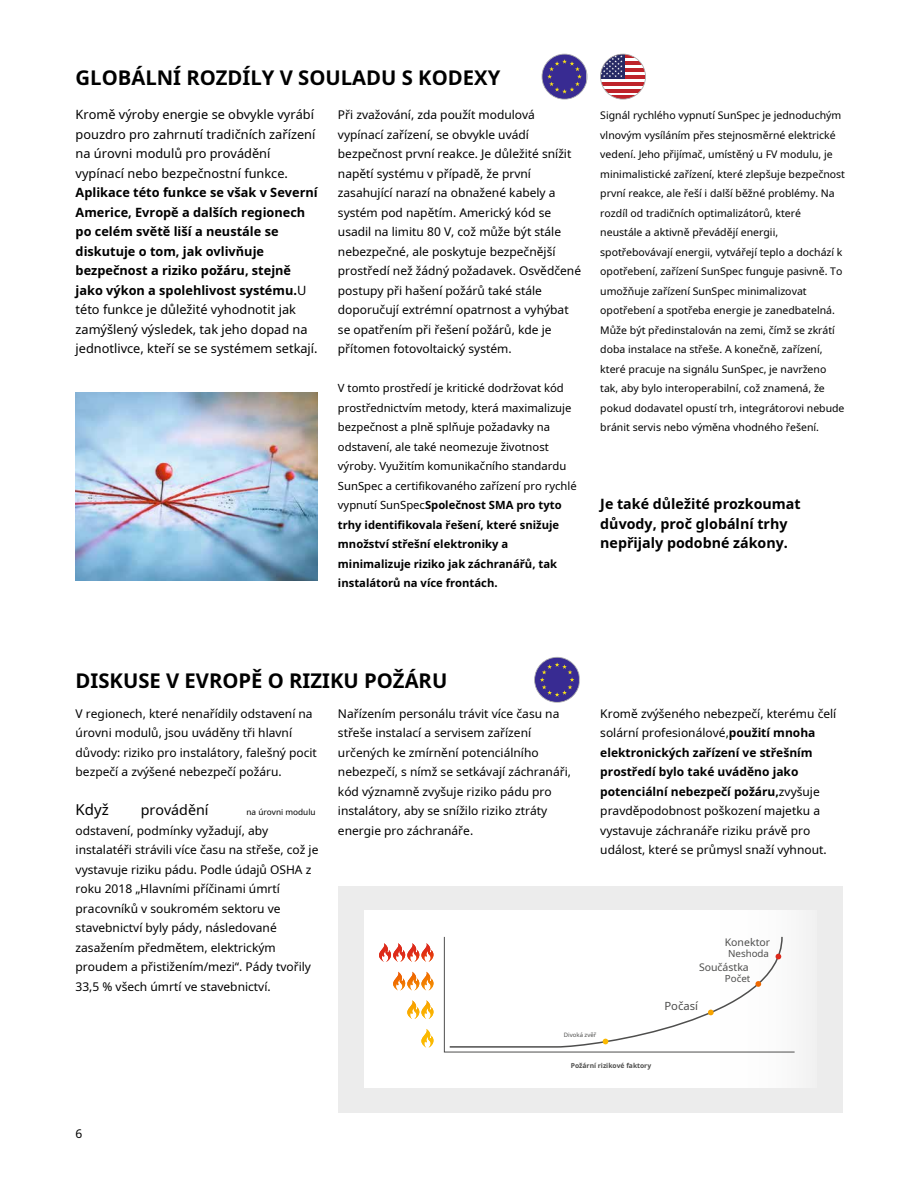
<style>
.page{position:relative;width:918px;height:1188px;background:#fff}
.page>*{position:absolute;margin:0;border:0;box-sizing:border-box;transform-origin:0 0}
.t1{font:700 20.25px "Noto Sans";color:#000}
.t2{font:15px "Noto Sans";color:#000}
.t3{font:700 14.25px/19.5px "Noto Sans";color:#000}
.t4{font:14.25px "Noto Sans";color:#000}
.t5{font:700 12.75px/19.5px "Noto Sans";color:#000}
.t6{font:12.75px/19.5px "Noto Sans";color:#000}
.t7{font:12px/19.5px "Noto Sans";color:#000}
.t8{font:11.25px/19.5px "Noto Sans";color:#000}
.t9{font:11.25px "Noto Sans";color:#4e4e4d}
.t10{font:10.5px/19.5px "Noto Sans";color:#000}
.t11{font:10.5px "Noto Sans";color:#4e4e4d}
.t12{font:9.75px "Noto Sans";color:#4e4e4d}
.t13{font:8.25px "Noto Sans";color:#000}
.t14{font:700 6.75px "Noto Sans";color:#4e4e4d}
.t15{font:6px "Noto Sans";color:#4e4e4d}
.s1{font-weight:400}
.s2{font-weight:700}
</style>
<div class="page">
<svg style="left:600px;top:54px;width:46px;height:46px"></svg>
<svg style="left:542px;top:54px;width:45px;height:46px"></svg>
<svg style="left:534px;top:657px;width:46px;height:46px"></svg>
<div style="left:338px;top:886px;width:504px;height:226px;background:#ececec"></div>
<div style="left:364px;top:910px;width:453px;height:178px;background:#fff"></div>
<img style="left:76px;top:393px;width:242px;height:188px">
<svg style="left:421px;top:1029px;width:13px;height:19px"></svg>
<svg style="left:407px;top:1000px;width:27px;height:19px"></svg>
<svg style="left:393px;top:972px;width:41px;height:18px"></svg>
<svg style="left:379px;top:943px;width:55px;height:19px"></svg>
<svg style="left:444px;top:936px;width:351px;height:117px"></svg>
<h1 class="t1" style="left:76px;top:63px;width:426px">GLOBÁLNÍ ROZDÍLY V SOULADU S KODEXY</h1>
<p class="t6" style="left:76px;top:104px;width:241px">Kromě výroby energie se obvykle vyrábí pouzdro pro zahrnutí tradičních zařízení na úrovni modulů pro provádění vypínací nebo bezpečnostní funkce.</p>
<p class="t5" style="left:76px;top:182px;width:244px">Aplikace této funkce se však v Severní Americe, Evropě a dalších regionech po celém světě liší a neustále se diskutuje o tom, jak ovlivňuje bezpečnost a riziko požáru, stejně jako výkon a spolehlivost systému.<span class="s1">U této funkce je důležité vyhodnotit jak zamýšlený výsledek, tak jeho dopad na jednotlivce, kteří se se systémem setkají.</span></p>
<p class="t7" style="left:338px;top:105px;width:245px">Při zvažování, zda použít modulová vypínací zařízení, se obvykle uvádí bezpečnost první reakce. Je důležité snížit napětí systému v případě, že první zasahující narazí na obnažené kabely a systém pod napětím. Americký kód se usadil na limitu 80 V, což může být stále nebezpečné, ale poskytuje bezpečnější prostředí než žádný požadavek. Osvědčené postupy při hašení požárů také stále doporučují extrémní opatrnost a vyhýbat se opatřením při řešení požárů, kde je přítomen fotovoltaický systém.</p>
<p class="t10" style="left:600px;top:105px;width:246px">Signál rychlého vypnutí SunSpec je jednoduchým vlnovým vysíláním přes stejnosměrné elektrické vedení. Jeho přijímač, umístěný u FV modulu, je minimalistické zařízení, které zlepšuje bezpečnost první reakce, ale řeší i další běžné problémy. Na rozdíl od tradičních optimalizátorů, které neustále a aktivně převádějí energii, spotřebovávají energii, vytvářejí teplo a dochází k opotřebení, zařízení SunSpec funguje pasivně. To umožňuje zařízení SunSpec minimalizovat opotřebení a spotřeba energie je zanedbatelná.<br>Může být předinstalován na zemi, čímž se zkrátí doba instalace na střeše. A konečně, zařízení, které pracuje na signálu SunSpec, je navrženo tak, aby bylo interoperabilní, což znamená, že pokud dodavatel opustí trh, integrátorovi nebude bránit servis nebo výměna vhodného řešení.</p>
<p class="t8" style="left:338px;top:378px;width:240px">V tomto prostředí je kritické dodržovat kód prostřednictvím metody, která maximalizuje bezpečnost a plně splňuje požadavky na odstavení, ale také neomezuje životnost výroby. Využitím komunikačního standardu SunSpec a certifikovaného zařízení pro rychlé vypnutí SunSpec<span class="s2">Společnost SMA pro tyto trhy identifikovala řešení, které snižuje množství střešní elektroniky a minimalizuje riziko jak záchranářů, tak instalátorů na více frontách.</span></p>
<p class="t3" style="left:600px;top:494px;width:202px">Je také důležité prozkoumat důvody, proč globální trhy nepřijaly podobné zákony.</p>
<h1 class="t1" style="left:76px;top:666px;width:373px">DISKUSE V EVROPĚ O RIZIKU POŽÁRU</h1>
<p class="t7" style="left:76px;top:703px;width:243px">V regionech, které nenařídily odstavení na úrovni modulů, jsou uváděny tři hlavní důvody: riziko pro instalátory, falešný pocit bezpečí a zvýšené nebezpečí požáru.</p>
<p class="t7" style="left:338px;top:703px;width:235px">Nařízením personálu trávit více času na střeše instalací a servisem zařízení určených ke zmírnění potenciálního nebezpečí, s nímž se setkávají záchranáři, kód významně zvyšuje riziko pádu pro instalátory, aby se snížilo riziko ztráty energie pro záchranáře.</p>
<p class="t7" style="left:600px;top:703px;width:238px">Kromě zvýšeného nebezpečí, kterému čelí solární profesionálové,<span class="s2">použití mnoha elektronických zařízení ve střešním prostředí bylo také uváděno jako potenciální nebezpečí požáru,</span>zvyšuje pravděpodobnost poškození majetku a vystavuje záchranáře riziku právě pro událost, které se průmysl snaží vyhnout.</p>
<p class="t2" style="left:76px;top:799px;width:35px">Když</p>
<p class="t7" style="left:76px;top:820px;width:244px">odstavení, podmínky vyžadují, aby instalatéři strávili více času na střeše, což je vystavuje riziku pádu. Podle údajů OSHA z roku 2018 „Hlavními příčinami úmrtí pracovníků v soukromém sektoru ve stavebnictví byly pády, následované zasažením předmětem, elektrickým proudem a přistižením/mezi“. Pády tvořily 33,5 % všech úmrtí ve stavebnictví.</p>
<p class="t4" style="left:141px;top:800px;width:69px">provádění</p>
<p class="t13" style="left:247px;top:807px;width:71px">na úrovni modulu</p>
<p class="t11" style="left:725px;top:935px;width:47px">Konektor</p>
<p class="t12" style="left:728px;top:946px;width:42px">Neshoda</p>
<p class="t11" style="left:699px;top:960px;width:51px">Součástka</p>
<p class="t12" style="left:725px;top:971px;width:27px">Počet</p>
<p class="t7" style="left:76px;top:1124px;width:8px">6</p>
<p class="t15" style="left:564px;top:1031px;width:34px">Divoká zvěř</p>
<p class="t14" style="left:571px;top:1061px;width:82px">Požární rizikové faktory</p>
<p class="t9" style="left:664px;top:998px;width:35px">Počasí</p>
</div>
